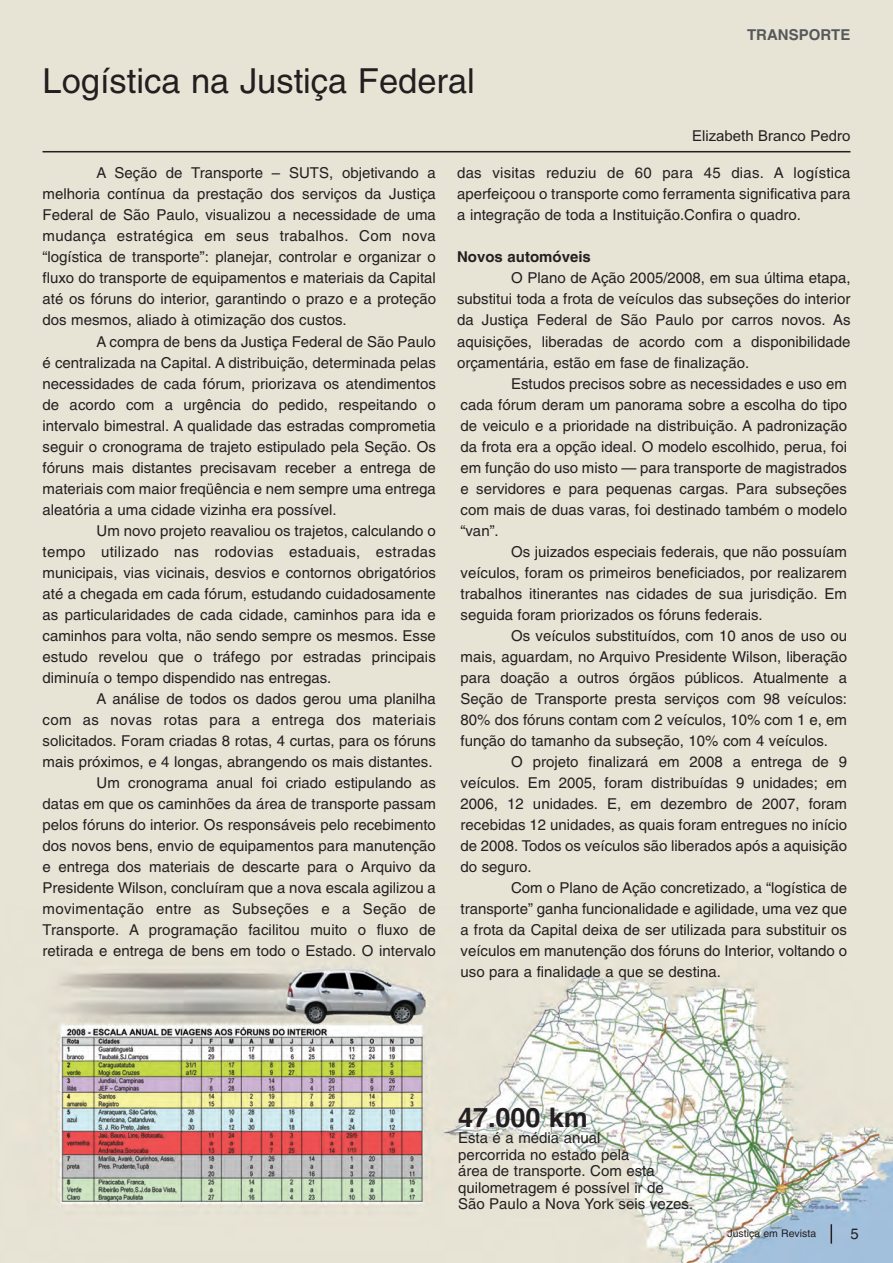
<style>
.page{position:relative;width:893px;height:1263px;background:#fff}
.page>*{position:absolute;margin:0;border:0;box-sizing:border-box;transform-origin:0 0}
.t1{font:34.5px "Helvetica";color:#231f20}
.t2{font:700 27px "Helvetica";color:#231f20}
.t3{font:15px/21px "Helvetica";color:#231f20;text-align:justify}
.t4{font:15px "Arial";color:#231f20}
.t5{font:700 15px "Helvetica";color:#231f20}
.t6{font:700 15px "Helvetica";color:#57585a}
.t7{font:10.5px "Helvetica";color:#231f20}
</style>
<div class="page">
<img style="left:0;top:0;width:893px;height:1263px">
<svg style="left:831px;top:1224px;width:1px;height:20px"></svg>
<hr style="left:43px;top:151px;width:807px;height:1px;background:#231f20">
<h1 class="t1" style="left:43px;top:68px;width:434px">Logística na Justiça Federal</h1>
<p class="t6" style="left:747px;top:29px;width:105px">TRANSPORTE</p>
<p class="t3" style="left:43px;top:164px;width:395px;text-indent:54px">A Seção de Transporte – SUTS, objetivando a melhoria contínua da prestação dos serviços da Justiça Federal de São Paulo, visualizou a necessidade de uma mudança estratégica em seus trabalhos. Com nova “logística de transporte”: planejar, controlar e organizar o fluxo do transporte de equipamentos e materiais da Capital até os fóruns do interior, garantindo o prazo e a proteção dos mesmos, aliado à otimização dos custos.</p>
<p class="t3" style="left:43px;top:332px;width:395px;text-indent:54px">A compra de bens da Justiça Federal de São Paulo é centralizada na Capital. A distribuição, determinada pelas necessidades de cada fórum, priorizava os atendimentos de acordo com a urgência do pedido, respeitando o intervalo bimestral. A qualidade das estradas comprometia seguir o cronograma de trajeto estipulado pela Seção. Os fóruns mais distantes precisavam receber a entrega de materiais com maior freqüência e nem sempre uma entrega aleatória a uma cidade vizinha era possível.</p>
<p class="t3" style="left:43px;top:521px;width:395px;text-indent:54px">Um novo projeto reavaliou os trajetos, calculando o tempo utilizado nas rodovias estaduais, estradas municipais, vias vicinais, desvios e contornos obrigatórios até a chegada em cada fórum, estudando cuidadosamente as particularidades de cada cidade, caminhos para ida e caminhos para volta, não sendo sempre os mesmos. Esse estudo revelou que o tráfego por estradas principais diminuía o tempo dispendido nas entregas.</p>
<p class="t3" style="left:43px;top:689px;width:395px;text-align:right">A análise de todos os dados gerou uma planilha<br>com as novas rotas para a entrega dos materiais solicitados. Foram criadas 8 rotas, 4 curtas, para os fóruns mais próximos, e 4 longas, abrangendo os mais distantes.<br>Um cronograma anual foi criado estipulando as<br>datas em que os caminhões da área de transporte passam pelos fóruns do interior. Os responsáveis pelo recebimento dos novos bens, envio de equipamentos para manutenção e entrega dos materiais de descarte para o Arquivo da Presidente Wilson, concluíram que a nova escala agilizou a movimentação entre as Subseções e a Seção de Transporte. A programação facilitou muito o fluxo de retirada e entrega de bens em todo o Estado. O intervalo</p>
<p class="t4" style="left:692px;top:127px;width:160px">Elizabeth Branco Pedro</p>
<p class="t3" style="left:457px;top:164px;width:395px">das visitas reduziu de 60 para 45 dias. A logística aperfeiçoou o transporte como ferramenta significativa para a integração de toda a Instituição.Confira o quadro.</p>
<p class="t5" style="left:457px;top:251px;width:135px">Novos automóveis</p>
<p class="t3" style="left:457px;top:269px;width:395px;text-indent:54px">O Plano de Ação 2005/2008, em sua última etapa, substitui toda a frota de veículos das subseções do interior da Justiça Federal de São Paulo por carros novos. As aquisições, liberadas de acordo com a disponibilidade orçamentária, estão em fase de finalização.</p>
<p class="t3" style="left:460px;top:374px;width:388px;text-indent:51px">Estudos precisos sobre as necessidades e uso em cada fórum deram um panorama sobre a escolha do tipo de veiculo e a prioridade na distribuição. A padronização da frota era a opção ideal. O modelo escolhido, perua, foi em função do uso misto — para transporte de magistrados e servidores e para pequenas cargas. Para subseções com mais de duas varas, foi destinado também o modelo “van”.</p>
<p class="t3" style="left:460px;top:542px;width:388px;text-indent:51px">Os juizados especiais federais, que não possuíam veículos, foram os primeiros beneficiados, por realizarem trabalhos itinerantes nas cidades de sua jurisdição. Em seguida foram priorizados os fóruns federais.</p>
<p class="t3" style="left:460px;top:626px;width:388px;text-indent:51px">Os veículos substituídos, com 10 anos de uso ou mais, aguardam, no Arquivo Presidente Wilson, liberação para doação a outros órgãos públicos. Atualmente a Seção de Transporte presta serviços com 98 veículos:<br>80% dos fóruns contam com 2 veículos, 10% com 1 e, em função do tamanho da subseção, 10% com 4 veículos.</p>
<p class="t3" style="left:460px;top:752px;width:388px;text-indent:51px">O projeto finalizará em 2008 a entrega de 9 veículos. Em 2005, foram distribuídas 9 unidades; em 2006, 12 unidades. E, em dezembro de 2007, foram recebidas 12 unidades, as quais foram entregues no início de 2008. Todos os veículos são liberados após a aquisição do seguro.</p>
<p class="t3" style="left:460px;top:878px;width:388px;text-indent:51px">Com o Plano de Ação concretizado, a “logística de transporte” ganha funcionalidade e agilidade, uma vez que a frota da Capital deixa de ser utilizada para substituir os veículos em manutenção dos fóruns do Interior, voltando o uso para a finalidade a que se destina.</p>
<h2 class="t2" style="left:458px;top:1106px;width:131px">47.000 km</h2>
<p class="t3" style="left:458px;top:1131px;width:237px;line-height:16.5px;text-align:left">Esta é a média anual<br>percorrida no estado pela<br>área de transporte. Com esta quilometragem é possível ir de<br>São Paulo a Nova York seis vezes.</p>
<p class="t7" style="left:727px;top:1229px;width:90px">Justiça em Revista</p>
<p class="t3" style="left:850px;top:1225px;width:10px">5</p>
</div>
